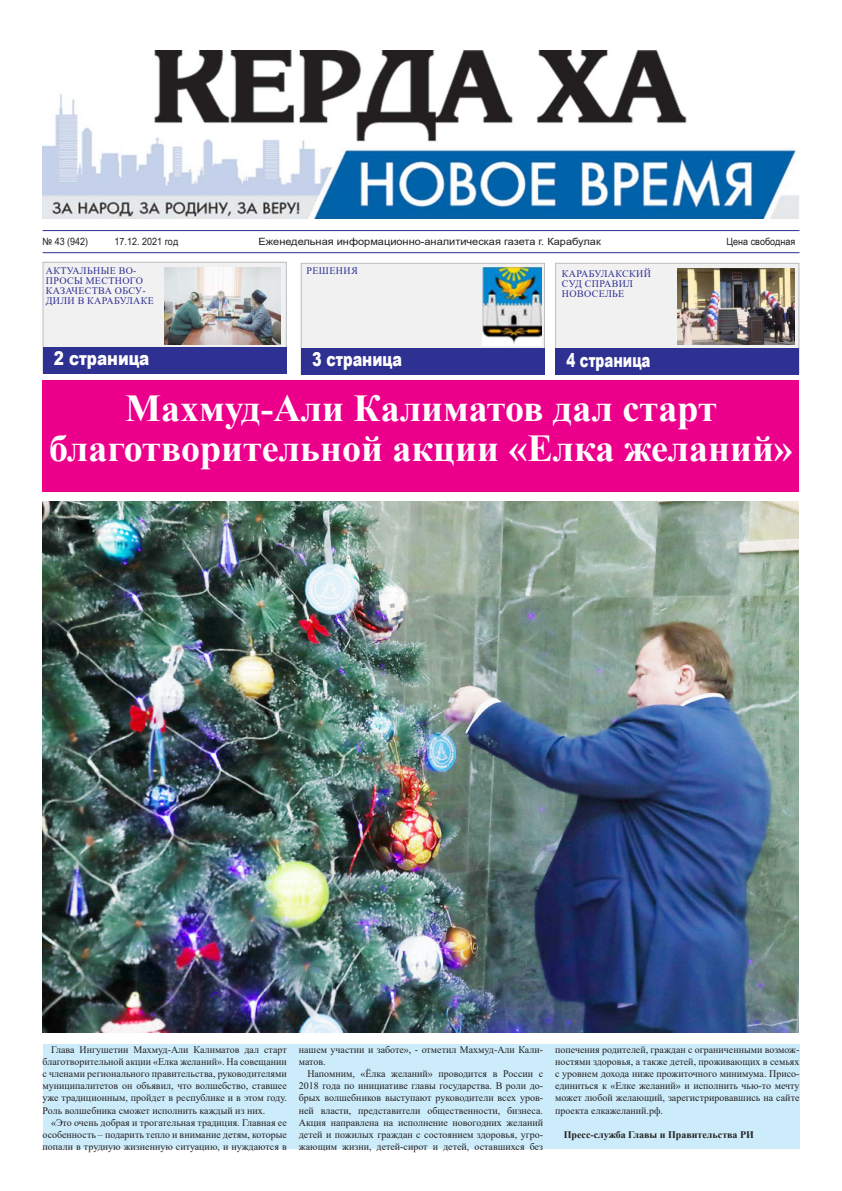
<style>
.page{position:relative;width:842px;height:1191px;background:#fff}
.page>*{position:absolute;margin:0;border:0;box-sizing:border-box;transform-origin:0 0}
.t1{font:700 38px/40px "Times New Roman";color:#fff;text-align:center}
.t2{font:900 19.1px "Arial";color:#fff;scale:.75 1}
.t3{font:900 19.1px "Arial";color:#fff;scale:.7 1}
.t4{font:900 19px "Arial";color:#fff;scale:.8 1}
.t5{font:10px/12px "Times New Roman";color:#221f1f;text-align:justify}
.t6{font:10px/10px "Times New Roman";letter-spacing:.035em;color:#2e3092}
.t7{font:10px "Arial";color:#221f1f;scale:1.1 1}
.t8{font:10px "Arial Narrow";color:#221f1f;scale:1.1 1}
.t9{font:700 10px "Times New Roman";color:#221f1f}
</style>
<div class="page">
<img style="left:43px;top:50px;width:756px;height:169px">
<hr style="left:43px;top:230px;width:756px;height:1px;background:#2e3092">
<hr style="left:43px;top:252px;width:756px;height:1px;background:#2e3092">
<div style="left:43px;top:262px;width:244px;height:111px;background:#f1f1f2;border:1px solid #bbbdbf"></div>
<div style="left:43px;top:347px;width:243px;height:27px;background:#2e3092"></div>
<div style="left:301px;top:263px;width:244px;height:111px;background:#f1f1f2;border:1px solid #bbbdbf"></div>
<div style="left:301px;top:348px;width:243px;height:27px;background:#2e3092"></div>
<div style="left:555px;top:263px;width:244px;height:111px;background:#f1f1f2;border:1px solid #bbbdbf"></div>
<div style="left:556px;top:348px;width:243px;height:27px;background:#2e3092"></div>
<div style="left:43px;top:380px;width:756px;height:111px;background:#ec008b"></div>
<div style="left:43px;top:1043px;width:756px;height:105px;background:#ccecfb"></div>
<img style="left:483px;top:266px;width:59px;height:79px">
<img style="left:165px;top:267px;width:116px;height:77px">
<img style="left:677px;top:268px;width:118px;height:76px">
<img style="left:42px;top:502px;width:757px;height:530px">
<p class="t8" style="left:43px;top:234px;width:43px">№ 43 (942)</p>
<p class="t8" style="left:115px;top:234px;width:59px">17.12. 2021 год</p>
<p class="t7" style="left:259px;top:234px;width:313px">Еженедельная информационно-аналитическая газета г. Карабулак</p>
<p class="t8" style="left:727px;top:234px;width:64px">Цена свободная</p>
<p class="t6" style="left:46px;top:265px;width:110px">АКТУАЛЬНЫЕ ВО-<br>ПРОСЫ МЕСТНОГО<br>КАЗАЧЕСТВА ОБСУ-<br>ДИЛИ В КАРАБУЛАКЕ</p>
<p class="t6" style="left:307px;top:265px;width:53px">РЕШЕНИЯ</p>
<p class="t6" style="left:562px;top:269px;width:91px">КАРАБУЛАКСКИЙ<br>СУД СПРАВИЛ<br>НОВОСЕЛЬЕ</p>
<h3 class="t4" style="left:54px;top:347px;width:121px">2 страница</h3>
<h2 class="t2" style="left:312px;top:345px;width:122px">3 страница</h2>
<h2 class="t3" style="left:566px;top:346px;width:121px">4 страница</h2>
<h1 class="t1" style="left:49px;top:387px;width:745px">Махмуд-Али Калиматов дал старт благотворительной акции «Елка желаний»</h1>
<p class="t5" style="left:43px;top:1043px;width:246px;text-indent:9px">Глава Ингушетии Махмуд-Али Калиматов дал старт благотворительной акции «Елка желаний». На совещании с членами регионального правительства, руководителями муниципалитетов он объявил, что волшебство, ставшее уже традиционным, пройдет в республике и в этом году.<br>Роль волшебника сможет исполнить каждый из них.</p>
<p class="t5" style="left:43px;top:1115px;width:246px;text-indent:9px">«Это очень добрая и трогательная традиция. Главная ее особенность – подарить тепло и внимание детям, которые попали в трудную жизненную ситуацию, и нуждаются в</p>
<p class="t5" style="left:299px;top:1043px;width:246px">нашем участии и заботе», - отметил Махмуд-Али Кали&shy;матов.</p>
<p class="t5" style="left:299px;top:1067px;width:246px;text-indent:9px">Напомним, «Ёлка желаний» проводится в России с 2018 года по инициативе главы государства. В роли до&shy;брых волшебников выступают руководители всех уров&shy;ней власти, представители общественности, бизнеса.<br>Акция направлена на исполнение новогодних желаний детей и пожилых граждан с состоянием здоровья, угро&shy;жающим жизни, детей-сирот и детей, оставшихся без</p>
<p class="t5" style="left:555px;top:1043px;width:246px">попечения родителей, граждан с ограниченными возмож&shy;ностями здоровья, а также детей, проживающих в семьях с уровнем дохода ниже прожиточного минимума. Присо&shy;единиться к «Елке желаний» и исполнить чью-то мечту может любой желающий, зарегистрировавшись на сайте проекта елкажеланий.рф.</p>
<p class="t9" style="left:564px;top:1127px;width:192px">Пресс-служба Главы и Правительства РИ</p>
</div>
